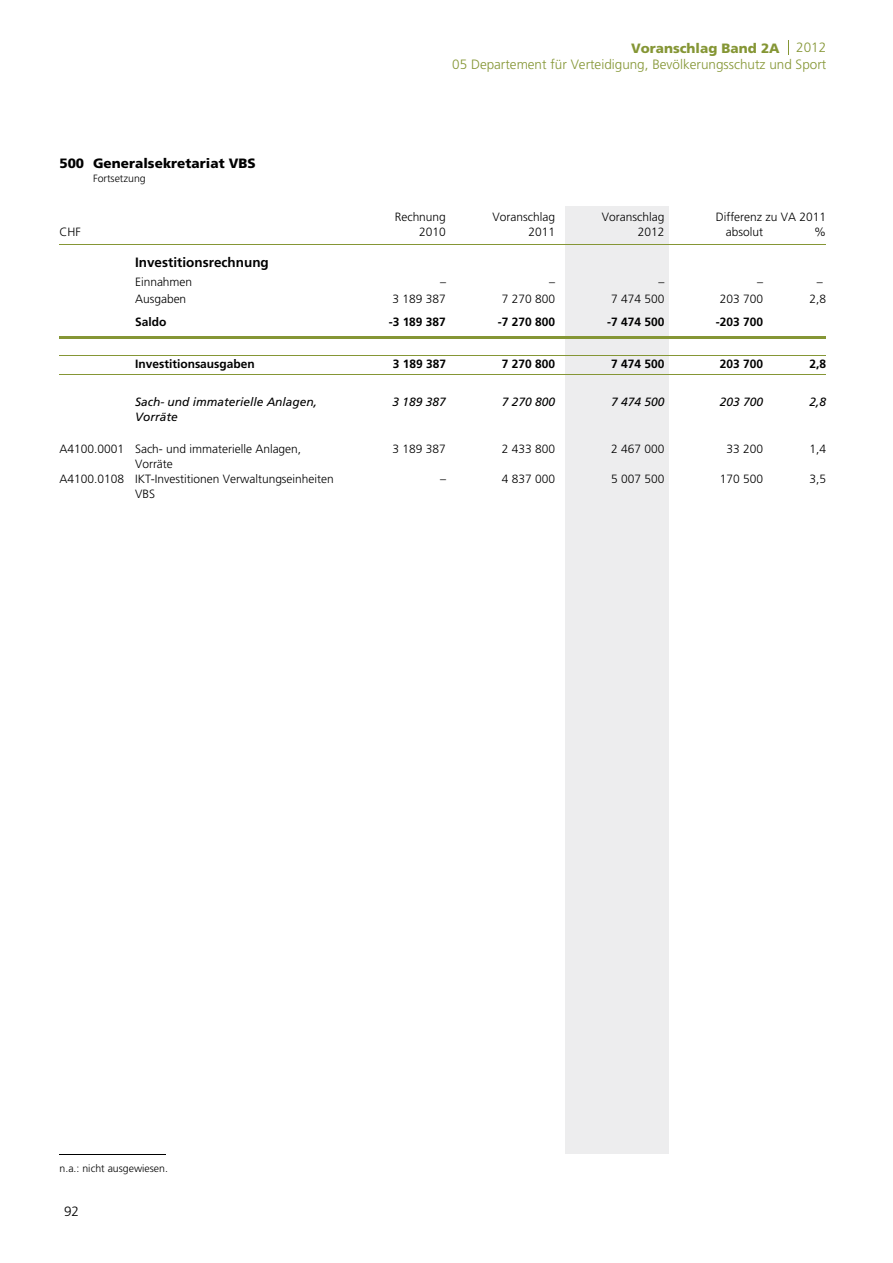
<style>
.page{position:relative;width:893px;height:1263px;background:#fff}
.page>*{position:absolute;margin:0;border:0;box-sizing:border-box;transform-origin:0 0}
.t1{font:300 13.5px/16px "Frutiger";color:#859635;text-align:right}
.t2{font:900 13.5px "Frutiger";color:#000}
.t3{font:700 13.5px "Frutiger";color:#000}
.t4{font:300 13.5px "Frutiger LT Std";color:#000}
.t5{font:300 12px/14.7px "Frutiger";color:#000}
.t6{font:700 12px "Frutiger";color:#000}
.t7{font:italic 12px/15px "Frutiger";color:#000}
.t8{font:300 10.5px "Frutiger";color:#000}
.s1{font-weight:900}
</style>
<div class="page">
<div style="left:566px;top:206px;width:102px;height:948px;background:#ededee"></div>
<svg style="left:788px;top:40px;width:1px;height:15px"></svg>
<hr style="left:59px;top:244px;width:767px;height:1px;background:#859635">
<hr style="left:59px;top:336px;width:767px;height:2px;background:#859635">
<hr style="left:59px;top:355px;width:767px;height:1px;background:#859635">
<hr style="left:59px;top:374px;width:767px;height:1px;background:#859635">
<hr style="left:59px;top:1154px;width:107px;height:1px;background:#000">
<p class="t2" style="left:59px;top:158px;width:198px">500 Generalsekretariat VBS</p>
<p class="t8" style="left:93px;top:174px;width:54px">Fortsetzung</p>
<p class="t5" style="left:59px;top:225px;width:23px">CHF</p>
<p class="t1" style="left:452px;top:41px;width:375px"><span class="s1">Voranschlag Band 2A</span> 2012<br>05 Departement für Verteidigung, Bevölkerungsschutz und Sport</p>
<p class="t5" style="left:395px;top:211px;width:53px;text-align:right">Rechnung<br>2010</p>
<p class="t5" style="left:493px;top:211px;width:64px;text-align:right">Voranschlag<br>2011</p>
<p class="t5" style="left:602px;top:211px;width:64px">Voranschlag</p>
<p class="t5" style="left:638px;top:225px;width:28px">2012</p>
<p class="t5" style="left:726px;top:211px;width:102px;text-indent:-10px">Differenz zu VA 2011 absolut</p>
<p class="t5" style="left:814px;top:225px;width:13px">%</p>
<p class="t3" style="left:135px;top:257px;width:135px">Investitionsrechnung</p>
<p class="t5" style="left:135px;top:276px;width:59px">Einnahmen</p>
<p class="t5" style="left:440px;top:275px;width:7px">–</p>
<p class="t5" style="left:549px;top:275px;width:7px">–</p>
<p class="t5" style="left:658px;top:276px;width:7px">–</p>
<p class="t5" style="left:757px;top:276px;width:7px">–</p>
<p class="t5" style="left:817px;top:276px;width:7px">–</p>
<p class="t5" style="left:135px;top:292px;width:53px">Ausgaben</p>
<p class="t5" style="left:393px;top:292px;width:55px">3 189 387</p>
<p class="t5" style="left:720px;top:292px;width:45px">203 700</p>
<p class="t5" style="left:502px;top:292px;width:55px">7 270 800</p>
<p class="t5" style="left:611px;top:292px;width:55px">7 474 500</p>
<p class="t5" style="left:809px;top:292px;width:18px">2,8</p>
<p class="t6" style="left:135px;top:317px;width:33px">Saldo</p>
<p class="t6" style="left:389px;top:317px;width:59px">-3 189 387</p>
<p class="t6" style="left:498px;top:317px;width:59px">-7 270 800</p>
<p class="t6" style="left:716px;top:317px;width:49px">-203 700</p>
<p class="t6" style="left:607px;top:317px;width:59px">-7 474 500</p>
<p class="t6" style="left:135px;top:359px;width:121px">Investitionsausgaben</p>
<p class="t6" style="left:393px;top:359px;width:55px">3 189 387</p>
<p class="t6" style="left:502px;top:359px;width:55px">7 270 800</p>
<p class="t6" style="left:611px;top:359px;width:55px">7 474 500</p>
<p class="t6" style="left:720px;top:359px;width:45px">203 700</p>
<p class="t6" style="left:809px;top:359px;width:18px">2,8</p>
<p class="t7" style="left:135px;top:395px;width:184px">Sach- und immaterielle Anlagen,<br>Vorräte</p>
<p class="t7" style="left:393px;top:395px;width:55px">3 189 387</p>
<p class="t7" style="left:720px;top:395px;width:45px">203 700</p>
<p class="t7" style="left:809px;top:395px;width:18px">2,8</p>
<p class="t7" style="left:502px;top:395px;width:55px">7 270 800</p>
<p class="t7" style="left:611px;top:395px;width:55px">7 474 500</p>
<p class="t5" style="left:135px;top:442px;width:168px;text-indent:-76px">A4100.0001 Sach- und immaterielle Anlagen,<br>Vorräte</p>
<p class="t5" style="left:393px;top:442px;width:55px">3 189 387</p>
<p class="t5" style="left:726px;top:442px;width:38px">33 200</p>
<p class="t5" style="left:809px;top:442px;width:18px">1,4</p>
<p class="t5" style="left:502px;top:442px;width:55px">2 433 800</p>
<p class="t5" style="left:611px;top:442px;width:55px">2 467 000</p>
<p class="t5" style="left:135px;top:472px;width:200px;text-indent:-76px">A4100.0108 IKT-Investitionen Verwaltungseinheiten<br>VBS</p>
<p class="t5" style="left:440px;top:472px;width:7px">–</p>
<p class="t5" style="left:720px;top:472px;width:45px">170 500</p>
<p class="t5" style="left:809px;top:472px;width:18px">3,5</p>
<p class="t5" style="left:502px;top:472px;width:55px">4 837 000</p>
<p class="t5" style="left:611px;top:472px;width:55px">5 007 500</p>
<p class="t8" style="left:60px;top:1164px;width:110px">n.a.: nicht ausgewiesen.</p>
<p class="t4" style="left:64px;top:1206px;width:16px">92</p>
</div>
